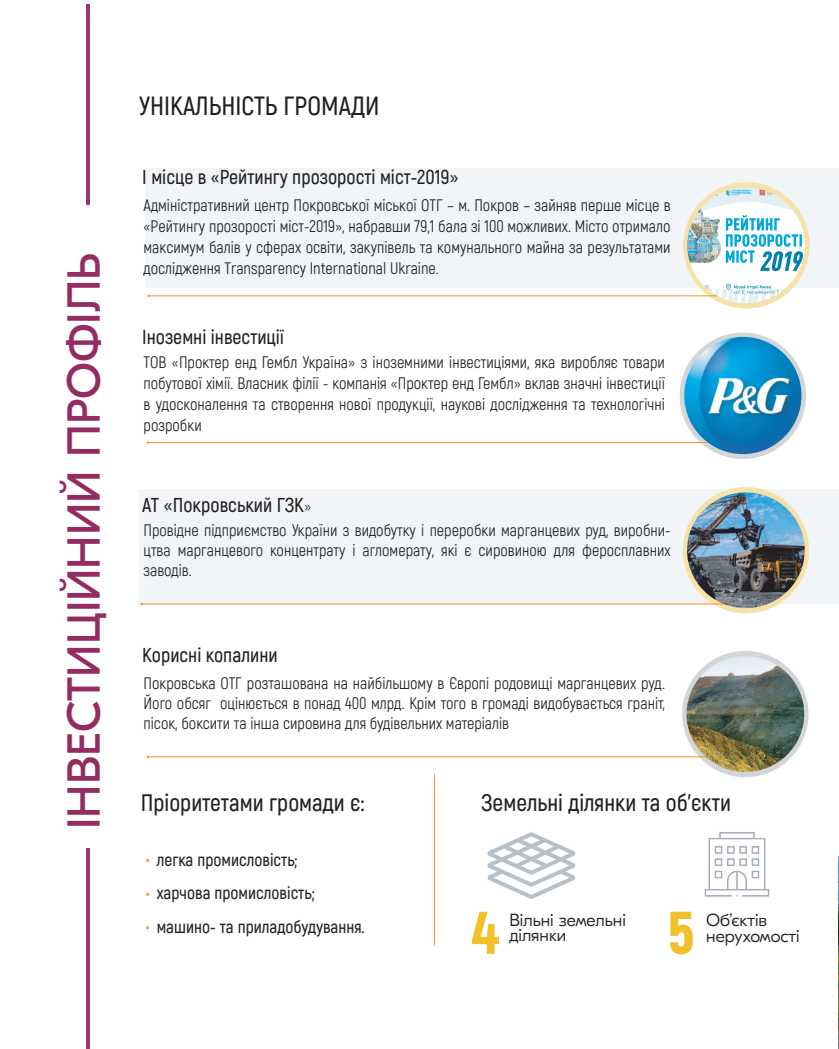
<style>
.page{position:relative;width:839px;height:1049px;background:#fff}
.page>*{position:absolute;margin:0;border:0;box-sizing:border-box;transform-origin:0 0}
.t1{font:900 60px "Akrobat";color:#f0c12a}
.t2{font:46.25px "GT Eesti Pro Display";color:#942c61}
.t3{font:600 26.25px "Akrobat";color:#231f20}
.t4{font:600 23.75px "Akrobat";color:#231f20}
.t5{font:600 20px "Akrobat";color:#231f20}
.t6{font:600 17.5px/33.8px "Akrobat";color:#232224}
.t7{font:300 17.5px/16.2px "GT Eesti Pro Display";color:#1c2522}
.t8{font:16.25px/20px "Akrobat";color:#232224;text-align:justify}
.t9{font:16.25px/21.2px "Akrobat";color:#231f20;text-align:justify}
.s1{font-weight:400;font-size:16.25px;color:#232224}
</style>
<div class="page">
<div style="left:145px;top:168px;width:694px;height:120px;background:#ecf0f3"></div>
<div style="left:139px;top:489px;width:700px;height:115px;background:#ecf0f3"></div>
<svg style="left:679px;top:333px;width:127px;height:126px;background:#ccd3d9"></svg>
<div style="left:683px;top:487px;width:126px;height:126px;background:#f6e2a9;border-radius:50%"></div>
<hr style="left:148px;top:442px;width:579px;height:1px;background:#f7931d">
<hr style="left:86px;top:4px;width:3px;height:200px;background:#9d366b">
<hr style="left:86px;top:848px;width:3px;height:201px;background:#9d366b">
<div style="left:683px;top:182px;width:126px;height:126px;background:#f6e2a9;border-radius:50%"></div>
<hr style="left:148px;top:296px;width:580px;height:1px;background:#f7931d">
<img style="left:687px;top:187px;width:118px;height:116px">
<hr style="left:141px;top:604px;width:605px;height:1px;background:#f7931d">
<svg style="left:146px;top:892px;width:3px;height:4px"></svg>
<img style="left:838px;top:857px;width:1px;height:58px">
<svg style="left:838px;top:915px;width:1px;height:134px"></svg>
<svg style="left:487px;top:832px;width:89px;height:67px"></svg>
<svg style="left:704px;top:832px;width:66px;height:65px"></svg>
<img style="left:684px;top:337px;width:117px;height:117px;border-radius:59px">
<div style="left:682px;top:651px;width:126px;height:126px;background:#d3d6d9;border-radius:50%"></div>
<hr style="left:148px;top:756px;width:579px;height:1px;background:#f7931d">
<img style="left:686px;top:656px;width:118px;height:116px">
<img style="left:687px;top:492px;width:118px;height:116px">
<hr style="left:434px;top:774px;width:1px;height:171px;background:#f7931d">
<h2 class="t2" style="left:59px;top:829px;width:577px;rotate:-90deg">ІНВЕСТИЦІЙНИЙ ПРОФІЛЬ</h2>
<h3 class="t3" style="left:139px;top:90px;width:242px">УНІКАЛЬНІСТЬ ГРОМАДИ</h3>
<p class="t5" style="left:142px;top:165px;width:318px">I місце в «Рейтингу прозорості міст-2019»</p>
<p class="t9" style="left:144px;top:194px;width:528px">Адміністративний центр Покровської міської ОТГ – м. Покров – зайняв перше місце в «Рейтингу прозорості міст-2019», набравши 79,1 бала зі 100 можливих. Місто отримало максимум балів у сферах освіти, закупівель та комунального майна за результатами дослідження Transparency International Ukraine.</p>
<p class="t5" style="left:142px;top:324px;width:143px">Іноземні інвестиції</p>
<p class="t8" style="left:144px;top:351px;width:523px;line-height:21.2px">ТОВ «Проктер енд Гембл Україна» з іноземними інвестиціями, яка виробляє товари побутової хімії. Власник філії - компанія «Проктер енд Гембл» вклав значні інвестиції в удосконалення та створення нової продукції, наукові дослідження та технологічні розробки</p>
<p class="t5" style="left:142px;top:492px;width:170px">АТ «Покровський ГЗК<span class="s1">»</span></p>
<p class="t8" style="left:144px;top:520px;width:528px">Провідне підприємство України з видобутку і переробки марганцевих руд, виробни&shy;цтва марганцевого концентрату і агломерату, які є сировиною для феросплавних заводів.</p>
<p class="t5" style="left:142px;top:642px;width:137px">Корисні копалини</p>
<p class="t8" style="left:144px;top:673px;width:523px">Покровська ОТГ розташована на найбільшому в Європі родовищі марганцевих руд.<br>Його обсяг оцінюється в понад 400 млрд. Крім того в громаді видобувається граніт, пісок, боксити та інша сировина для будівельних матеріалів</p>
<h3 class="t4" style="left:141px;top:788px;width:225px">Пріоритетами громади є:</h3>
<p class="t6" style="left:157px;top:842px;width:210px">легка промисловість;<br>харчова промисловість; машино- та приладобудування.</p>
<h3 class="t4" style="left:481px;top:788px;width:251px">Земельні ділянки та об’єкти</h3>
<h1 class="t1" style="left:471px;top:894px;width:29px">4</h1>
<p class="t7" style="left:509px;top:912px;width:118px">Вільні земельні</p>
<p class="t7" style="left:509px;top:927px;width:58px">ділянки</p>
<h1 class="t1" style="left:667px;top:894px;width:29px">5</h1>
<p class="t7" style="left:706px;top:912px;width:95px">Об’єктів нерухомості</p>
</div>
